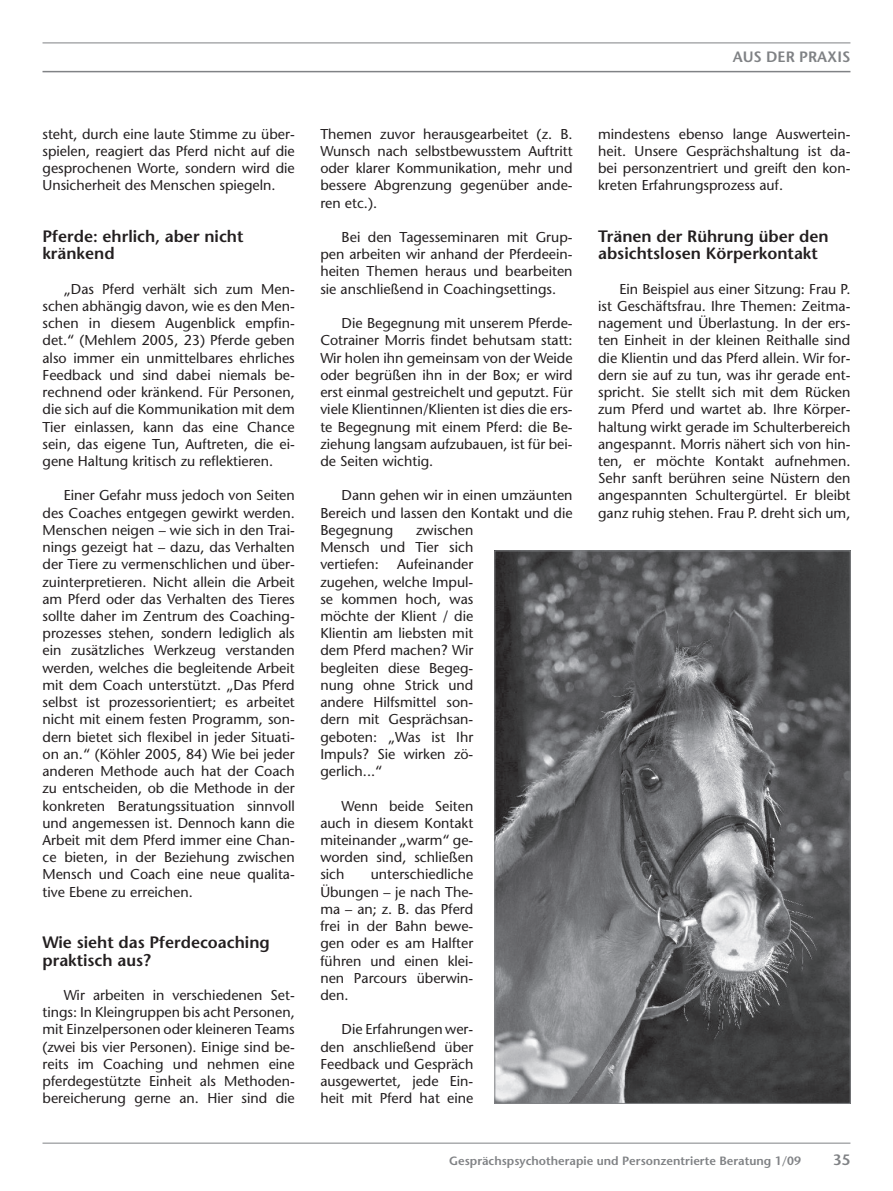
<style>
.page{position:relative;width:893px;height:1191px;background:#fff}
.page>*{position:absolute;margin:0;border:0;box-sizing:border-box;transform-origin:0 0}
.t1{font:600 16.5px/17.2px "Stone Sans";color:#231f20}
.t2{font:600 15px "Stone Sans";color:#808285}
.t3{font:14.25px/17.2px "Stone Sans";color:#231f20;text-align:justify}
.t4{font:600 12px "Stone Sans";color:#808285}
</style>
<div class="page">
<hr style="left:43px;top:1142px;width:807px;height:1px;background:#808285">
<hr style="left:43px;top:43px;width:807px;height:1px;background:#808285">
<hr style="left:43px;top:71px;width:807px;height:1px;background:#808285">
<img style="left:497px;top:552px;width:351px;height:549px">
<p class="t2" style="left:733px;top:48px;width:119px">AUS DER PRAXIS</p>
<p class="t3" style="left:43px;top:125px;width:254px">steht, durch eine laute Stimme zu über&shy;spielen, reagiert das Pferd nicht auf die gesprochenen Worte, sondern wird die Unsicherheit des Menschen spiegeln.</p>
<p class="t1" style="left:43px;top:228px;width:202px">Pferde: ehrlich, aber nicht kränkend</p>
<p class="t3" style="left:43px;top:280px;width:254px;text-indent:21px">„Das Pferd verhält sich zum Men&shy;schen abhängig davon, wie es den Men&shy;schen in diesem Augenblick empfin&shy;det.“ (Mehlem 2005, 23) Pferde geben also immer ein unmittelbares ehrliches Feedback und sind dabei niemals be&shy;rechnend oder kränkend. Für Personen, die sich auf die Kommunikation mit dem Tier einlassen, kann das eine Chance sein, das eigene Tun, Auftreten, die ei&shy;gene Haltung kritisch zu reflektieren.</p>
<p class="t3" style="left:43px;top:487px;width:254px;text-indent:21px">Einer Gefahr muss jedoch von Seiten des Coaches entgegen gewirkt werden.<br>Menschen neigen – wie sich in den Trai&shy;nings gezeigt hat – dazu, das Verhalten der Tiere zu vermenschlichen und über&shy;zuinterpretieren. Nicht allein die Arbeit am Pferd oder das Verhalten des Tieres sollte daher im Zentrum des Coaching&shy;prozesses stehen, sondern lediglich als ein zusätzliches Werkzeug verstanden werden, welches die begleitende Arbeit mit dem Coach unterstützt. „Das Pferd selbst ist prozessorientiert; es arbeitet nicht mit einem festen Programm, son&shy;dern bietet sich flexibel in jeder Situati&shy;on an.“ (Köhler 2005, 84) Wie bei jeder anderen Methode auch hat der Coach zu entscheiden, ob die Methode in der konkreten Beratungssituation sinnvoll und angemessen ist. Dennoch kann die Arbeit mit dem Pferd immer eine Chan&shy;ce bieten, in der Beziehung zwischen Mensch und Coach eine neue qualita&shy;tive Ebene zu erreichen.</p>
<p class="t1" style="left:43px;top:934px;width:229px">Wie sieht das Pferdecoaching praktisch aus?</p>
<p class="t3" style="left:43px;top:986px;width:254px;text-indent:21px">Wir arbeiten in verschiedenen Set&shy;tings: In Kleingruppen bis acht Personen, mit Einzelpersonen oder kleineren Teams (zwei bis vier Personen). Einige sind be&shy;reits im Coaching und nehmen eine pferdegestützte Einheit als Methoden&shy;bereicherung gerne an. Hier sind die</p>
<p class="t3" style="left:320px;top:125px;width:254px">Themen zuvor herausgearbeitet (z. B.<br>Wunsch nach selbstbewusstem Auftritt oder klarer Kommunikation, mehr und bessere Abgrenzung gegenüber ande&shy;ren etc.).</p>
<p class="t3" style="left:320px;top:228px;width:254px;text-indent:21px">Bei den Tagesseminaren mit Grup&shy;pen arbeiten wir anhand der Pferdeein&shy;heiten Themen heraus und bearbeiten sie anschließend in Coachingsettings.</p>
<p class="t3" style="left:320px;top:314px;width:254px;text-indent:21px">Die Begegnung mit unserem Pferde-Cotrainer Morris findet behutsam statt:<br>Wir holen ihn gemeinsam von der Weide oder begrüßen ihn in der Box; er wird erst einmal gestreichelt und geputzt. Für viele Klientinnen/Klienten ist dies die ers&shy;te Begegnung mit einem Pferd: die Be&shy;ziehung langsam aufzubauen, ist für bei&shy;de Seiten wichtig.</p>
<p class="t3" style="left:320px;top:487px;width:254px;text-indent:21px">Dann gehen wir in einen umzäunten Bereich und lassen den Kontakt und die Begegnung</p>
<p class="t3" style="left:320px;top:521px;width:155px;text-indent:96px">zwischen Mensch und Tier sich vertiefen:</p>
<p class="t3" style="left:320px;top:556px;width:155px;text-indent:77px">Aufeinander zugehen, welche Impul&shy;se kommen hoch, was möchte der Klient / die Klientin am liebsten mit dem Pferd machen? Wir begleiten diese Begeg&shy;nung ohne Strick und andere Hilfsmittel son&shy;dern mit Gesprächsan&shy;geboten: „Was ist Ihr Impuls? Sie wirken zö&shy;gerlich...“</p>
<p class="t3" style="left:320px;top:797px;width:155px;text-indent:21px">Wenn beide Seiten auch in diesem Kontakt miteinander „warm“ ge&shy;worden sind, schließen sich</p>
<p class="t3" style="left:320px;top:866px;width:155px;text-indent:50px">unterschiedliche Übungen – je nach The&shy;ma – an; z. B. das Pferd frei in der Bahn bewe&shy;gen oder es am Halfter führen und einen klei&shy;nen Parcours überwin&shy;den.</p>
<p class="t3" style="left:320px;top:1021px;width:155px;text-indent:21px">Die Erfahrungen wer&shy;den anschließend über Feedback und Gespräch ausgewertet, jede Ein&shy;heit mit Pferd hat eine</p>
<p class="t3" style="left:598px;top:125px;width:254px">mindestens ebenso lange Auswertein&shy;heit. Unsere Gesprächshaltung ist da&shy;bei personzentriert und greift den kon&shy;kreten Erfahrungsprozess auf.</p>
<p class="t1" style="left:598px;top:228px;width:232px">Tränen der Rührung über den absichtslosen Körperkontakt</p>
<p class="t3" style="left:598px;top:280px;width:254px;text-indent:21px">Ein Beispiel aus einer Sitzung: Frau P. ist Geschäftsfrau. Ihre Themen: Zeitma&shy;nagement und Überlastung. In der ers&shy;ten Einheit in der kleinen Reithalle sind die Klientin und das Pferd allein. Wir for&shy;dern sie auf zu tun, was ihr gerade ent&shy;spricht. Sie stellt sich mit dem Rücken zum Pferd und wartet ab. Ihre Körper&shy;haltung wirkt gerade im Schulterbereich angespannt. Morris nähert sich von hin&shy;ten, er möchte Kontakt aufnehmen.<br>Sehr sanft berühren seine Nüstern den angespannten Schultergürtel. Er bleibt ganz ruhig stehen. Frau P. dreht sich um,</p>
<p class="t4" style="left:449px;top:1154px;width:354px">Gesprächspsychotherapie und Personzentrierte Beratung 1/09</p>
<p class="t2" style="left:833px;top:1151px;width:19px">35</p>
</div>
